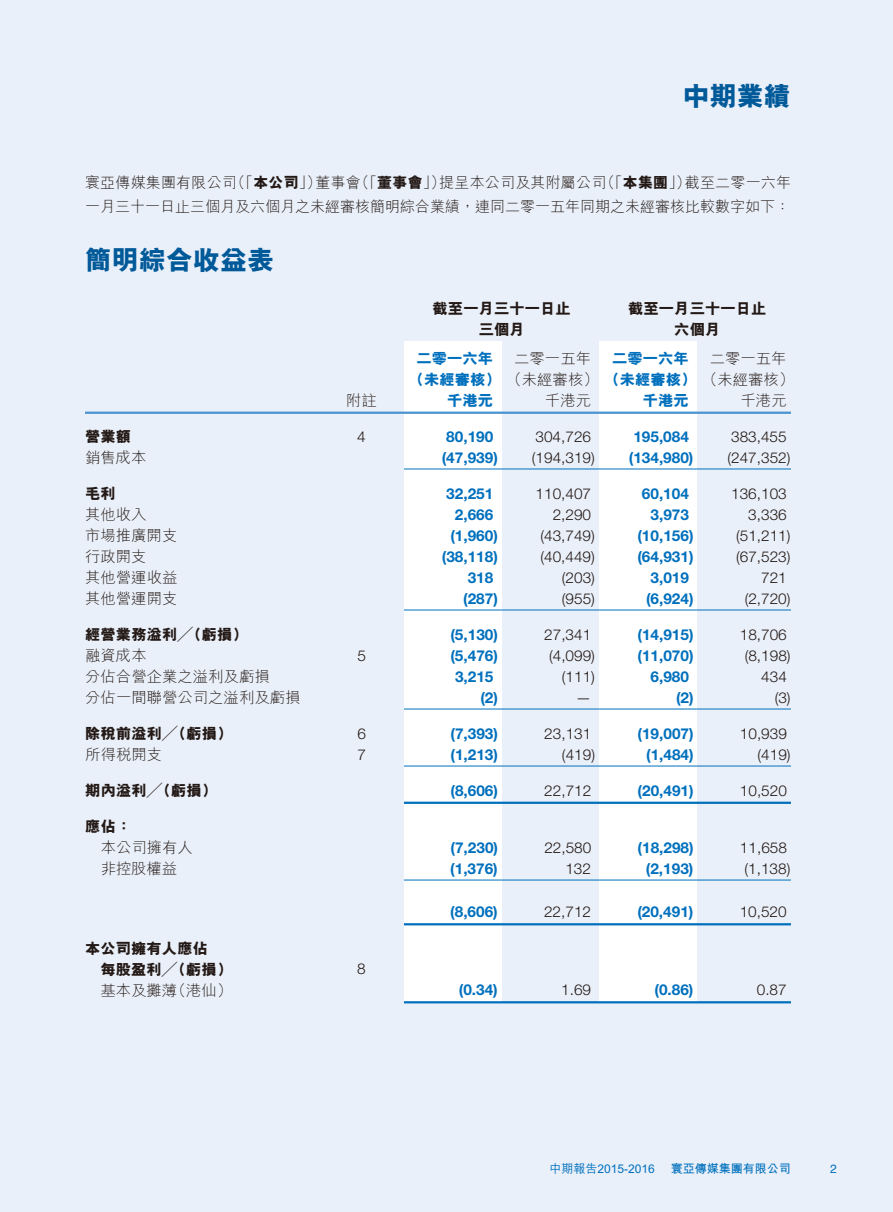
<style>
.page{position:relative;width:893px;height:1212px;background:#eaf0f9}
.page>*{position:absolute;margin:0;border:0;box-sizing:border-box;transform-origin:0 0}
.t1{font:800 27px "M Hei HK";color:#005999}
.t2{font:700 15px "Helvetica Neue LT Std";color:#0070bd}
.t3{font:300 15px "Helvetica Neue LT Std";color:#231916}
.t4{font:300 15px/24px "M Hei HK";color:#231916}
.t5{font:800 15px "M Hei HK";color:#231916}
.t6{font:800 15px "M Hei HK";color:#0070bd}
.t7{font:500 12px "M Hei HK";color:#0070bd}
.t8{font:700 12px "M Hei HK";color:#0070bd}
.t9{font:12px "Helvetica";color:#0070bd}
.s1{font-weight:800}
.s2{font-weight:300;color:#231916}
</style>
<div class="page">
<div style="left:404px;top:341px;width:98px;height:661px;background:#fff"></div>
<div style="left:600px;top:341px;width:97px;height:661px;background:#fff"></div>
<hr style="left:85px;top:412px;width:706px;height:2px;background:#4893d0">
<hr style="left:404px;top:469px;width:387px;height:1px;background:#0070bd">
<hr style="left:404px;top:610px;width:387px;height:1px;background:#0070bd">
<hr style="left:404px;top:709px;width:387px;height:1px;background:#0070bd">
<hr style="left:404px;top:766px;width:387px;height:1px;background:#0070bd">
<hr style="left:404px;top:802px;width:387px;height:2px;background:#0070bd">
<hr style="left:404px;top:880px;width:387px;height:1px;background:#0070bd">
<hr style="left:404px;top:923px;width:387px;height:2px;background:#0070bd">
<hr style="left:404px;top:1001px;width:387px;height:2px;background:#0070bd">
<h1 class="t1" style="left:683px;top:83px;width:109px">中期業績</h1>
<p class="t4" style="left:85px;top:170px;width:707px">寰亞傳媒集團有限公司<br>一月三十一日止三個月及六個月之未經審核簡明綜合業績，連同二零一五年同期之未經審核比較數字如下：</p>
<h1 class="t1" style="left:85px;top:247px;width:190px">簡明綜合收益表</h1>
<p class="t5" style="left:628px;top:301px;width:140px">截至一月三十一日止</p>
<p class="t4" style="left:231px;top:170px;width:92px">（「<span class="s1">本公司</span>」）</p>
<p class="t4" style="left:354px;top:170px;width:92px">（「<span class="s1">董事會</span>」）</p>
<p class="t4" style="left:600px;top:170px;width:92px">（「<span class="s1">本集團</span>」）</p>
<p class="t4" style="left:439px;top:170px;width:169px">提呈本公司及其附屬公司</p>
<p class="t4" style="left:315px;top:170px;width:47px">董事會</p>
<p class="t4" style="left:685px;top:170px;width:108px">截至二零一六年</p>
<p class="t5" style="left:433px;top:301px;width:140px">截至一月三十一日止</p>
<p class="t5" style="left:479px;top:322px;width:48px">三個月</p>
<p class="t5" style="left:674px;top:322px;width:48px">六個月</p>
<p class="t4" style="left:346px;top:389px;width:32px">附註</p>
<p class="t4" style="left:514px;top:347px;width:78px">二零一五年</p>
<p class="t4" style="left:710px;top:347px;width:78px">二零一五年</p>
<p class="t6" style="left:416px;top:351px;width:78px">二零一六年</p>
<p class="t6" style="left:409px;top:372px;width:387px">（未經審核）<span class="s2">（未經審核）</span>（未經審核）<span class="s2">（未經審核(</span></p>
<p class="t4" style="left:741px;top:389px;width:48px">千港元</p>
<p class="t6" style="left:612px;top:351px;width:78px">二零一六年</p>
<p class="t4" style="left:545px;top:389px;width:48px">千港元</p>
<p class="t6" style="left:447px;top:393px;width:48px">千港元</p>
<p class="t6" style="left:643px;top:393px;width:48px">千港元</p>
<p class="t5" style="left:85px;top:429px;width:48px">營業額</p>
<p class="t3" style="left:357px;top:427px;width:10px">4</p>
<p class="t2" style="left:446px;top:427px;width:49px">80,190</p>
<p class="t3" style="left:536px;top:427px;width:57px">304,726</p>
<p class="t2" style="left:633px;top:427px;width:57px">195,084</p>
<p class="t3" style="left:731px;top:427px;width:57px">383,455</p>
<p class="t4" style="left:85px;top:446px;width:63px">銷售成本</p>
<p class="t2" style="left:442px;top:448px;width:58px">)47,939(</p>
<p class="t3" style="left:532px;top:448px;width:64px">)194,319(</p>
<p class="t2" style="left:629px;top:448px;width:66px">)134,980(</p>
<p class="t3" style="left:727px;top:448px;width:64px">)247,352(</p>
<p class="t5" style="left:85px;top:486px;width:32px">毛利</p>
<p class="t2" style="left:446px;top:484px;width:49px">32,251</p>
<p class="t3" style="left:536px;top:484px;width:57px">110,407</p>
<p class="t2" style="left:642px;top:484px;width:49px">60,104</p>
<p class="t3" style="left:731px;top:484px;width:57px">136,103</p>
<p class="t4" style="left:85px;top:503px;width:63px">其他收入</p>
<p class="t2" style="left:455px;top:505px;width:40px">2,666</p>
<p class="t3" style="left:553px;top:505px;width:40px">2,290</p>
<p class="t2" style="left:650px;top:505px;width:40px">3,973</p>
<p class="t3" style="left:748px;top:505px;width:40px">3,336</p>
<p class="t4" style="left:85px;top:524px;width:94px">市場推廣開支</p>
<p class="t2" style="left:450px;top:526px;width:49px">)1,960(</p>
<p class="t3" style="left:540px;top:526px;width:56px">)43,749(</p>
<p class="t2" style="left:637px;top:526px;width:58px">)10,156(</p>
<p class="t3" style="left:736px;top:526px;width:56px">)51,211(</p>
<p class="t4" style="left:85px;top:545px;width:63px">行政開支</p>
<p class="t2" style="left:442px;top:547px;width:58px">)38,118(</p>
<p class="t3" style="left:540px;top:547px;width:56px">)40,449(</p>
<p class="t2" style="left:637px;top:547px;width:58px">)64,931(</p>
<p class="t3" style="left:736px;top:547px;width:56px">)67,523(</p>
<p class="t4" style="left:85px;top:566px;width:94px">其他營運收益</p>
<p class="t2" style="left:468px;top:568px;width:27px">318</p>
<p class="t3" style="left:562px;top:568px;width:35px">)203(</p>
<p class="t2" style="left:651px;top:568px;width:40px">3,019</p>
<p class="t3" style="left:761px;top:568px;width:27px">721</p>
<p class="t4" style="left:85px;top:587px;width:94px">其他營運開支</p>
<p class="t2" style="left:463px;top:589px;width:36px">)287(</p>
<p class="t3" style="left:562px;top:589px;width:35px">)955(</p>
<p class="t2" style="left:646px;top:589px;width:49px">)6,924(</p>
<p class="t3" style="left:745px;top:589px;width:47px">)2,720(</p>
<p class="t5" style="left:85px;top:627px;width:164px">經營業務溢利╱（虧損(</p>
<p class="t2" style="left:450px;top:625px;width:49px">)5,130(</p>
<p class="t3" style="left:544px;top:625px;width:49px">27,341</p>
<p class="t2" style="left:637px;top:625px;width:58px">)14,915(</p>
<p class="t3" style="left:740px;top:625px;width:49px">18,706</p>
<p class="t4" style="left:85px;top:644px;width:63px">融資成本</p>
<p class="t3" style="left:357px;top:646px;width:10px">5</p>
<p class="t2" style="left:450px;top:646px;width:49px">)5,476(</p>
<p class="t3" style="left:549px;top:646px;width:47px">)4,099(</p>
<p class="t2" style="left:637px;top:646px;width:58px">)11,070(</p>
<p class="t3" style="left:745px;top:646px;width:47px">)8,198(</p>
<p class="t4" style="left:85px;top:665px;width:186px">分佔合營企業之溢利及虧損</p>
<p class="t2" style="left:455px;top:667px;width:40px">3,215</p>
<p class="t3" style="left:562px;top:667px;width:35px">)111(</p>
<p class="t2" style="left:651px;top:667px;width:40px">6,980</p>
<p class="t3" style="left:761px;top:667px;width:27px">434</p>
<p class="t4" style="left:85px;top:686px;width:217px">分佔一間聯營公司之溢利及虧損</p>
<p class="t2" style="left:480px;top:688px;width:19px">(2)</p>
<p class="t3" style="left:576px;top:688px;width:17px">—</p>
<p class="t2" style="left:676px;top:688px;width:19px">(2)</p>
<p class="t3" style="left:775px;top:688px;width:17px">(3)</p>
<p class="t5" style="left:85px;top:726px;width:149px">除稅前溢利╱（虧損(</p>
<p class="t3" style="left:357px;top:724px;width:10px">6</p>
<p class="t2" style="left:450px;top:724px;width:49px">)7,393(</p>
<p class="t3" style="left:544px;top:724px;width:49px">23,131</p>
<p class="t2" style="left:637px;top:724px;width:58px">)19,007(</p>
<p class="t3" style="left:740px;top:724px;width:49px">10,939</p>
<p class="t4" style="left:85px;top:743px;width:78px">所得稅開支</p>
<p class="t3" style="left:357px;top:745px;width:10px">7</p>
<p class="t2" style="left:450px;top:745px;width:49px">)1,213(</p>
<p class="t3" style="left:562px;top:745px;width:35px">)419(</p>
<p class="t2" style="left:646px;top:745px;width:49px">)1,484(</p>
<p class="t3" style="left:758px;top:745px;width:35px">)419(</p>
<p class="t5" style="left:85px;top:783px;width:133px">期內溢利╱（虧損(</p>
<p class="t5" style="left:85px;top:819px;width:48px">應佔：</p>
<p class="t2" style="left:450px;top:781px;width:49px">)8,606(</p>
<p class="t3" style="left:544px;top:781px;width:49px">22,712</p>
<p class="t2" style="left:638px;top:781px;width:58px">)20,491(</p>
<p class="t3" style="left:740px;top:781px;width:49px">10,520</p>
<p class="t4" style="left:101px;top:836px;width:94px">本公司擁有人</p>
<p class="t2" style="left:450px;top:838px;width:49px">)7,230(</p>
<p class="t3" style="left:544px;top:838px;width:49px">22,580</p>
<p class="t2" style="left:638px;top:838px;width:58px">)18,298(</p>
<p class="t3" style="left:740px;top:838px;width:49px">11,658</p>
<p class="t4" style="left:101px;top:857px;width:78px">非控股權益</p>
<p class="t2" style="left:450px;top:859px;width:49px">)1,376(</p>
<p class="t3" style="left:565px;top:859px;width:27px">132</p>
<p class="t2" style="left:646px;top:859px;width:49px">)2,193(</p>
<p class="t3" style="left:744px;top:859px;width:47px">)1,138(</p>
<p class="t2" style="left:450px;top:902px;width:49px">)8,606(</p>
<p class="t3" style="left:544px;top:902px;width:49px">22,712</p>
<p class="t2" style="left:637px;top:902px;width:58px">)20,491(</p>
<p class="t3" style="left:740px;top:902px;width:49px">10,520</p>
<p class="t5" style="left:85px;top:941px;width:125px">本公司擁有人應佔</p>
<p class="t5" style="left:100px;top:962px;width:133px">每股盈利╱（虧損(</p>
<p class="t3" style="left:357px;top:959px;width:10px">8</p>
<p class="t4" style="left:171px;top:978px;width:63px">（港仙(</p>
<p class="t4" style="left:100px;top:978px;width:78px">基本及攤薄</p>
<p class="t2" style="left:459px;top:980px;width:41px">)0.34(</p>
<p class="t3" style="left:561px;top:980px;width:31px">1.69</p>
<p class="t2" style="left:654px;top:980px;width:41px">)0.86(</p>
<p class="t3" style="left:757px;top:980px;width:31px">0.87</p>
<p class="t7" style="left:549px;top:1160px;width:107px">中期報告2015-2016</p>
<p class="t8" style="left:671px;top:1160px;width:122px">寰亞傳媒集團有限公司</p>
<p class="t9" style="left:830px;top:1159px;width:8px">2</p>
</div>
